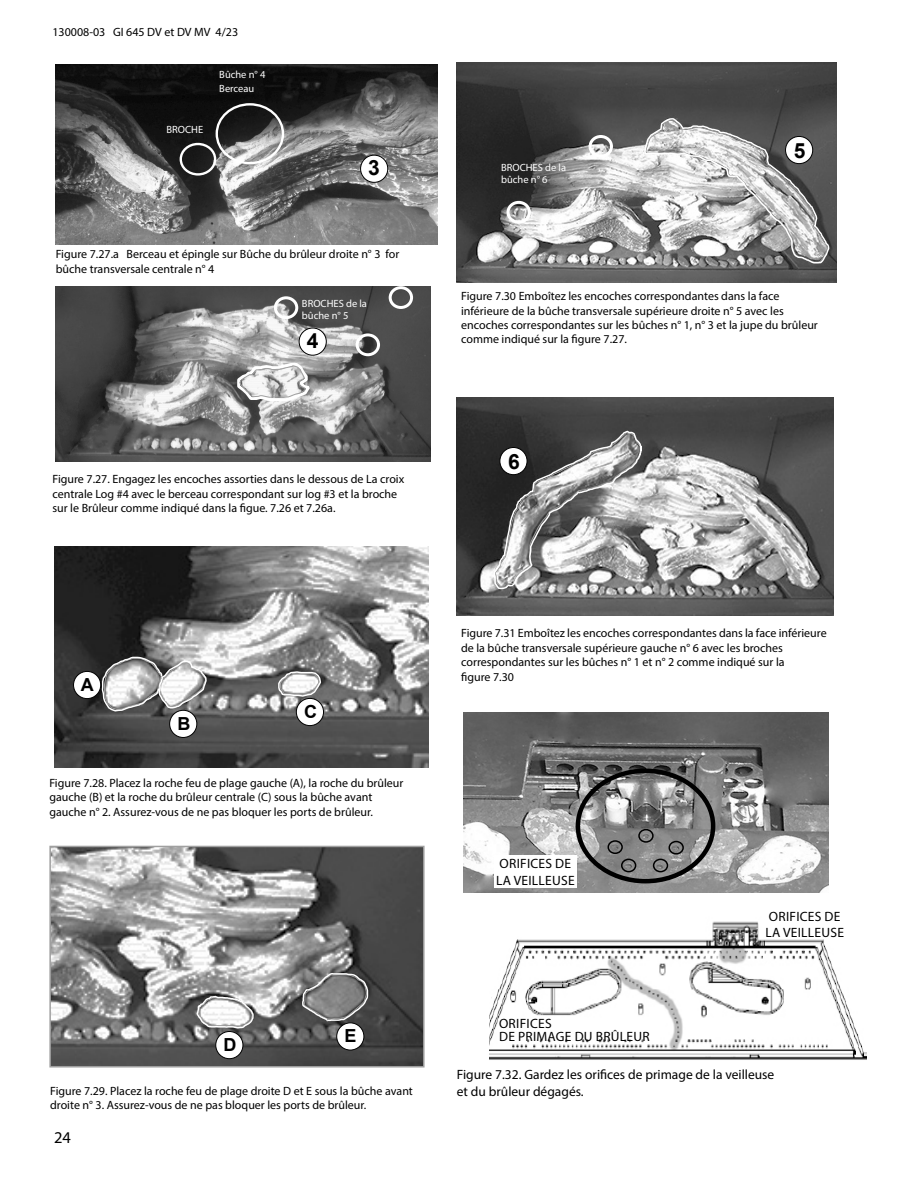
<style>
.page{position:relative;width:918px;height:1188px;background:#fff}
.page>*{position:absolute;margin:0;border:0;box-sizing:border-box;transform-origin:0 0}
.Callout_Bold{font:700 21px "Arial";color:#000}
.Callout_Bold-2{font:700 18px "Arial";color:#000}
.t1{font:16.5px "Myriad Pro";color:#000}
.WARNING{font:13.5px/16.5px "Myriad Pro";color:#000}
.WARNING-2{font:13.5px/16.5px "Myriad Pro";letter-spacing:.02em;color:#000}
.t2{font:12px/14.4px "Myriad Pro";color:#000}
.Callout_Bold-3{font:10.5px/12.6px "Myriad Pro";color:#fff}
</style>
<div class="page">
<img style="left:489px;top:921px;width:377px;height:139px">
<img style="left:56px;top:286px;width:374px;height:175px">
<div style="left:299px;top:328px;width:27px;height:27px;background:#fff;border-radius:50%"></div>
<div style="left:299px;top:328px;width:28px;height:28px;border:1px solid #000;border-radius:50%"></div>
<img style="left:55px;top:547px;width:373px;height:220px">
<img style="left:52px;top:849px;width:370px;height:216px">
<div style="left:49px;top:846px;width:376px;height:222px;border:2px solid #a0a0a0"></div>
<div style="left:389px;top:286px;width:24px;height:23px;border:3px solid #fff;border-radius:50%"></div>
<div style="left:356px;top:333px;width:24px;height:23px;border:3px solid #fff;border-radius:50%"></div>
<div style="left:274px;top:296px;width:24px;height:23px;border:3px solid #fff;border-radius:50%"></div>
<img style="left:457px;top:63px;width:380px;height:220px">
<div style="left:589px;top:135px;width:24px;height:23px;border:3px solid #fff;border-radius:50%"></div>
<div style="left:507px;top:201px;width:24px;height:23px;border:3px solid #fff;border-radius:50%"></div>
<img style="left:457px;top:397px;width:377px;height:219px">
<svg style="left:236px;top:361px;width:77px;height:42px"></svg>
<svg style="left:101px;top:656px;width:107px;height:56px"></svg>
<svg style="left:277px;top:671px;width:45px;height:27px"></svg>
<svg style="left:196px;top:995px;width:58px;height:34px"></svg>
<svg style="left:301px;top:972px;width:68px;height:51px;background:#787878"></svg>
<svg style="left:643px;top:117px;width:187px;height:147px"></svg>
<svg style="left:493px;top:397px;width:150px;height:193px;background:#7e7e7e"></svg>
<div style="left:74px;top:671px;width:27px;height:28px;background:#fff;border-radius:50%"></div>
<div style="left:73px;top:671px;width:28px;height:28px;border:1px solid #000;border-radius:50%"></div>
<div style="left:170px;top:710px;width:27px;height:27px;background:#fff;border-radius:50%"></div>
<div style="left:169px;top:710px;width:28px;height:28px;border:1px solid #000;border-radius:50%"></div>
<div style="left:296px;top:698px;width:28px;height:28px;background:#fff;border-radius:50%"></div>
<div style="left:296px;top:698px;width:28px;height:28px;border:1px solid #000;border-radius:50%"></div>
<div style="left:216px;top:1032px;width:27px;height:27px;background:#fff;border-radius:50%"></div>
<div style="left:215px;top:1031px;width:28px;height:28px;border:1px solid #000;border-radius:50%"></div>
<div style="left:337px;top:1023px;width:27px;height:27px;background:#fff;border-radius:50%"></div>
<div style="left:336px;top:1022px;width:28px;height:28px;border:1px solid #000;border-radius:50%"></div>
<img style="left:463px;top:713px;width:365px;height:179px">
<div style="left:576px;top:769px;width:139px;height:114px;border:4px solid #000;border-radius:50%"></div>
<div style="left:494px;top:855px;width:83px;height:33px;background:#fff"></div>
<div style="left:638px;top:829px;width:16px;height:14px;border:2px solid #000;border-radius:50%"></div>
<div style="left:669px;top:841px;width:15px;height:14px;border:2px solid #000;border-radius:50%"></div>
<div style="left:653px;top:859px;width:15px;height:13px;border:2px solid #000;border-radius:50%"></div>
<div style="left:621px;top:859px;width:15px;height:13px;border:2px solid #000;border-radius:50%"></div>
<div style="left:607px;top:840px;width:16px;height:14px;border:2px solid #000;border-radius:50%"></div>
<img style="left:56px;top:65px;width:381px;height:180px">
<div style="left:216px;top:103px;width:68px;height:61px;border:2px solid #fff;border-radius:50%"></div>
<div style="left:361px;top:155px;width:27px;height:27px;background:#fff;border-radius:50%"></div>
<div style="left:360px;top:155px;width:28px;height:28px;border:1px solid #000;border-radius:50%"></div>
<div style="left:180px;top:143px;width:36px;height:33px;border:2px solid #fff;border-radius:50%"></div>
<p class="t2" style="left:52px;top:25px;width:187px">130008-03 GI 645 DV et DV MV 4/23</p>
<p class="Callout_Bold-3" style="left:167px;top:123px;width:38px">BROCHE</p>
<p class="Callout_Bold-3" style="left:219px;top:68px;width:48px;line-height:13.5px">Bûche n° 4<br>Berceau</p>
<p class="Callout_Bold" style="left:368px;top:153px;width:13px">3</p>
<p class="t2" style="left:56px;top:247px;width:345px">Figure 7.27.a Berceau et épingle sur Bûche du brûleur droite n° 3 for bûche transversale centrale n° 4</p>
<p class="Callout_Bold-3" style="left:302px;top:297px;width:67px">BROCHES de la bûche n° 5</p>
<p class="Callout_Bold" style="left:307px;top:326px;width:13px">4</p>
<p class="t2" style="left:52px;top:472px;width:353px">Figure 7.27. Engagez les encoches assorties dans le dessous de La croix centrale Log #4 avec le berceau correspondant sur log #3 et la broche sur le Brûleur comme indiqué dans la figue. 7.26 et 7.26a.</p>
<p class="Callout_Bold-3" style="left:501px;top:161px;width:67px">BROCHES de la bûche n° 6</p>
<p class="Callout_Bold" style="left:794px;top:136px;width:13px">5</p>
<p class="t2" style="left:461px;top:289px;width:358px">Figure 7.30 Emboîtez les encoches correspondantes dans la face inférieure de la bûche transversale supérieure droite n° 5 avec les encoches correspondantes sur les bûches n° 1, n° 3 et la jupe du brûleur comme indiqué sur la figure 7.27.</p>
<p class="Callout_Bold" style="left:508px;top:447px;width:13px">6</p>
<p class="Callout_Bold-2" style="left:81px;top:672px;width:14px">A</p>
<p class="Callout_Bold-2" style="left:178px;top:711px;width:14px">B</p>
<p class="Callout_Bold-2" style="left:304px;top:699px;width:14px">C</p>
<p class="t2" style="left:49px;top:775px;width:356px">Figure 7.28. Placez la roche feu de plage gauche (A), la roche du brûleur gauche (B) et la roche du brûleur centrale (C) sous la bûche avant gauche n° 2. Assurez-vous de ne pas bloquer les ports de brûleur.</p>
<p class="Callout_Bold-2" style="left:224px;top:1032px;width:14px">D</p>
<p class="Callout_Bold-2" style="left:345px;top:1023px;width:14px">E</p>
<p class="t2" style="left:50px;top:1084px;width:364px">Figure 7.29. Placez la roche feu de plage droite D et E sous la bûche avant droite n° 3. Assurez-vous de ne pas bloquer les ports de brûleur.</p>
<h3 class="t1" style="left:54px;top:1127px;width:18px">24</h3>
<p class="t2" style="left:461px;top:626px;width:367px">Figure 7.31 Emboîtez les encoches correspondantes dans la face inférieure de la bûche transversale supérieure gauche n° 6 avec les broches correspondantes sur les bûches n° 1 et n° 2 comme indiqué sur la<br>figure 7.30</p>
<p class="WARNING-2" style="left:496px;top:855px;width:80px">ORIFICES DE<br>LA VEILLEUSE</p>
<p class="WARNING-2" style="left:499px;top:1016px;width:152px;line-height:13.5px">ORIFICES<br>DE PRIMAGE DU BRÛLEUR</p>
<p class="WARNING-2" style="left:765px;top:908px;width:80px">ORIFICES DE<br>LA VEILLEUSE</p>
<p class="WARNING" style="left:457px;top:1066px;width:319px">Figure 7.32. Gardez les orifices de primage de la veilleuse et du brûleur dégagés.</p>
</div>
